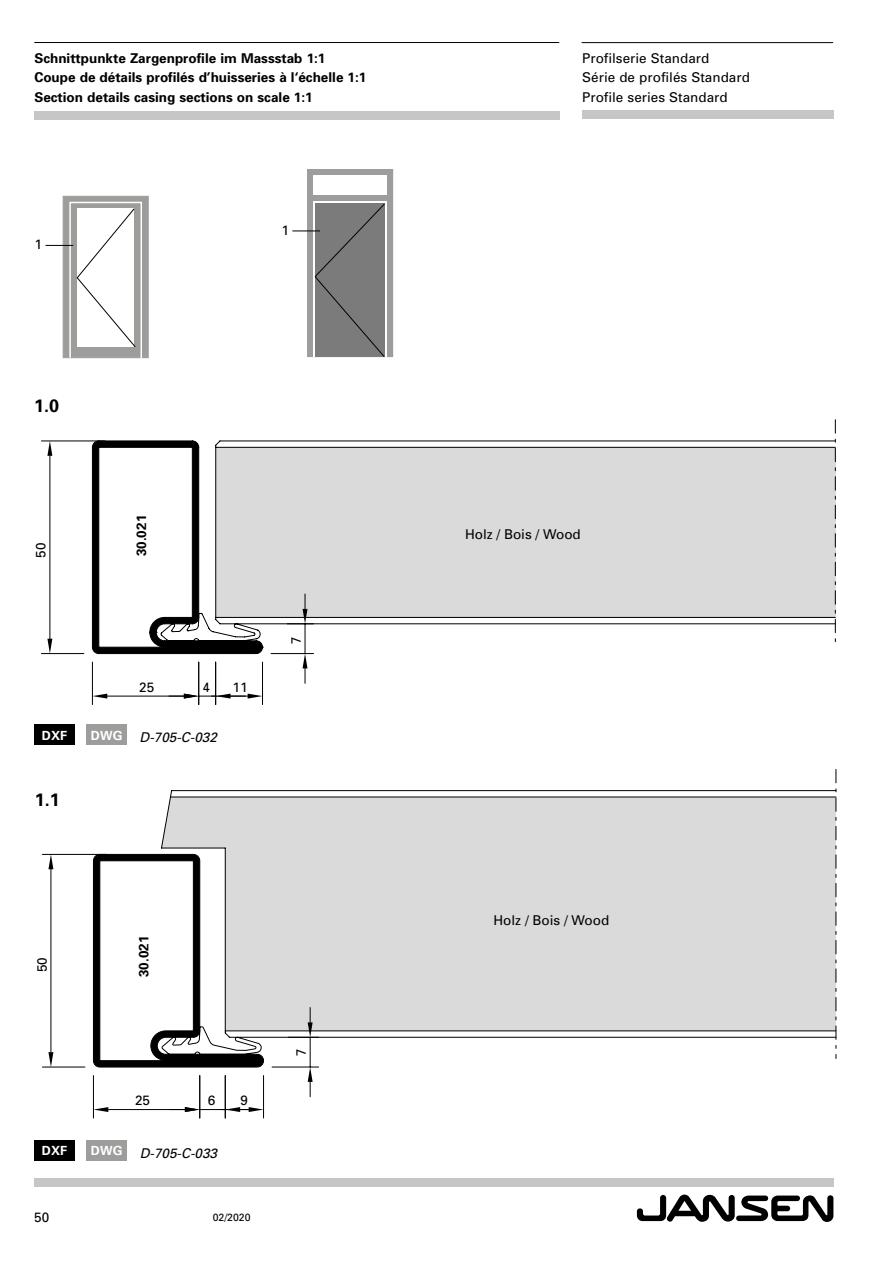
<style>
.page{position:relative;width:893px;height:1263px;background:#fff}
.page>*{position:absolute;margin:0;border:0;box-sizing:border-box;transform-origin:0 0}
.t1{font:700 18px "Univers";color:#000}
.t2{font:700 13.5px/19.5px "Univers";color:#000}
.t3{font:13.5px/19.5px "Univers";color:#000}
.t4{font:italic 13.5px "Univers";color:#000}
.t5{font:700 12.6px "Univers";color:#fff}
.t6{font:10.5px "Univers";color:#000}
</style>
<div class="page">
<div style="left:34px;top:1178px;width:799px;height:8px;background:#c6c6c6"></div>
<div style="left:34px;top:111px;width:526px;height:8px;background:#c6c6c6"></div>
<hr style="left:34px;top:42px;width:525px;height:1px;background:#000">
<div style="left:582px;top:111px;width:251px;height:8px;background:#c6c6c6"></div>
<hr style="left:582px;top:42px;width:251px;height:1px;background:#000">
<svg style="left:637px;top:1194px;width:196px;height:28px"></svg>
<div style="left:63px;top:196px;width:85px;height:162px;background:#9d9d9c"></div>
<div style="left:69px;top:202px;width:73px;height:156px;border:2px solid #fff"></div>
<div style="left:308px;top:169px;width:85px;height:188px;background:#9d9d9c"></div>
<div style="left:313px;top:201px;width:74px;height:156px;background:#fff"></div>
<div style="left:313px;top:175px;width:74px;height:20px;background:#fff"></div>
<svg style="left:292px;top:203px;width:93px;height:154px"></svg>
<svg style="left:46px;top:208px;width:90px;height:140px"></svg>
<svg style="left:835px;top:420px;width:1px;height:20px"></svg>
<hr style="left:41px;top:653px;width:43px;height:1px;background:#000">
<hr style="left:41px;top:441px;width:64px;height:1px;background:#000">
<hr style="left:50px;top:456px;width:1px;height:183px;background:#000">
<svg style="left:47px;top:639px;width:5px;height:14px"></svg>
<svg style="left:47px;top:441px;width:5px;height:15px"></svg>
<svg style="left:92px;top:440px;width:744px;height:265px"></svg>
<svg style="left:169px;top:694px;width:93px;height:4px"></svg>
<svg style="left:836px;top:769px;width:1px;height:289px"></svg>
<hr style="left:42px;top:1067px;width:43px;height:1px;background:#000">
<hr style="left:42px;top:854px;width:64px;height:1px;background:#000">
<hr style="left:51px;top:869px;width:1px;height:183px;background:#000">
<svg style="left:48px;top:1052px;width:5px;height:15px"></svg>
<svg style="left:48px;top:854px;width:5px;height:15px"></svg>
<svg style="left:93px;top:790px;width:743px;height:328px"></svg>
<svg style="left:170px;top:1107px;width:94px;height:5px"></svg>
<div style="left:34px;top:725px;width:41px;height:20px;background:#000"></div>
<div style="left:86px;top:725px;width:40px;height:20px;background:#9d9d9c"></div>
<div style="left:34px;top:1140px;width:41px;height:20px;background:#000"></div>
<div style="left:86px;top:1140px;width:40px;height:20px;background:#9d9d9c"></div>
<p class="t2" style="left:34px;top:48px;width:334px">Schnittpunkte Zargenprofile im Massstab 1:1<br>Coupe de détails profilés d’huisseries à l‘échelle 1:1<br>Section details casing sections on scale 1:1</p>
<p class="t3" style="left:35px;top:234px;width:9px">1</p>
<p class="t3" style="left:282px;top:220px;width:9px">1</p>
<h1 class="t1" style="left:34px;top:394px;width:27px">1.0</h1>
<p class="t3" style="left:31px;top:558px;width:17px;rotate:-90deg">50</p>
<p class="t2" style="left:131px;top:556px;width:43px;rotate:-90deg">30.021</p>
<p class="t5" style="left:42px;top:727px;width:27px">DXF</p>
<p class="t5" style="left:91px;top:727px;width:33px">DWG</p>
<p class="t3" style="left:139px;top:677px;width:17px">25</p>
<p class="t3" style="left:203px;top:677px;width:9px">4</p>
<p class="t3" style="left:233px;top:677px;width:17px">11</p>
<p class="t4" style="left:140px;top:729px;width:79px">D-705-C-032</p>
<h1 class="t1" style="left:35px;top:788px;width:27px">1.1</h1>
<p class="t3" style="left:286px;top:644px;width:9px;rotate:-90deg">7</p>
<p class="t3" style="left:32px;top:972px;width:17px;rotate:-90deg">50</p>
<p class="t2" style="left:134px;top:977px;width:43px;rotate:-90deg">30.021</p>
<p class="t3" style="left:135px;top:1090px;width:17px">25</p>
<p class="t3" style="left:208px;top:1090px;width:9px">6</p>
<p class="t5" style="left:42px;top:1142px;width:27px">DXF</p>
<p class="t5" style="left:91px;top:1142px;width:33px">DWG</p>
<p class="t4" style="left:140px;top:1145px;width:79px">D-705-C-033</p>
<p class="t3" style="left:240px;top:1090px;width:9px">9</p>
<p class="t3" style="left:34px;top:1208px;width:17px">50</p>
<p class="t6" style="left:213px;top:1211px;width:39px">02/2020</p>
<p class="t3" style="left:291px;top:1056px;width:9px;rotate:-90deg">7</p>
<p class="t3" style="left:582px;top:48px;width:169px">Profilserie Standard<br>Série de profilés Standard<br>Profile series Standard</p>
<p class="t3" style="left:465px;top:524px;width:117px">Holz / Bois / Wood</p>
<p class="t3" style="left:493px;top:910px;width:117px">Holz / Bois / Wood</p>
</div>
